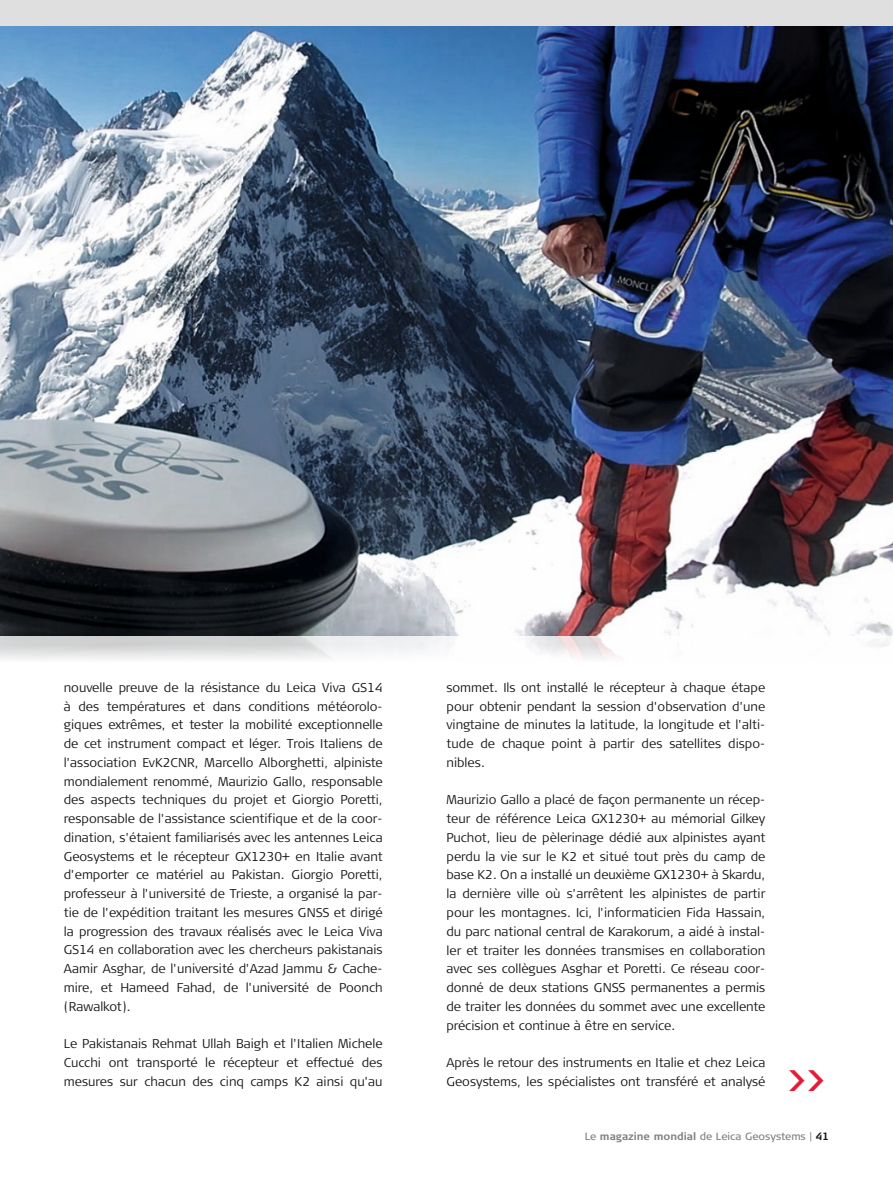
<style>
.page{position:relative;width:893px;height:1191px;background:#fff}
.page>*{position:absolute;margin:0;border:0;box-sizing:border-box;transform-origin:0 0}
.t1{font:700 30.75px "Signa Column";color:#e21d35}
.t2{font:300 12.75px/18.8px "Signa Column";color:#151616;text-align:justify}
.t3{font:10.5px "Signa Column";color:#818080}
.s1{font-weight:700}
.s2{font-weight:700;color:#151616}
</style>
<div class="page">
<img style="left:0;top:26px;width:893px;height:609px">
<svg style="left:0;top:635px;width:893px;height:24px"></svg>
<div style="left:0;top:0;width:893px;height:26px;background:#dfdfdf"></div>
<p class="t2" style="left:64px;top:678px;width:320px">nouvelle preuve de la résistance du Leica Viva GS14 à des températures et dans conditions météorolo&shy;giques extrêmes, et tester la mobilité exceptionnelle de cet instrument compact et léger. Trois Italiens de l'association EvK2CNR, Marcello Alborghetti, alpiniste mondialement renommé, Maurizio Gallo, responsable des aspects techniques du projet et Giorgio Poretti, responsable de l'assistance scientifique et de la coor&shy;dination, s'étaient familiarisés avec les antennes Leica Geosystems et le récepteur GX1230+ en Italie avant d'emporter ce matériel au Pakistan. Giorgio Poretti, professeur à l'université de Trieste, a organisé la par&shy;tie de l'expédition traitant les mesures GNSS et dirigé la progression des travaux réalisés avec le Leica Viva GS14 en collaboration avec les chercheurs pakistanais Aamir Asghar, de l'université d'Azad Jammu &amp; Cache&shy;mire, et Hameed Fahad, de l'université de Poonch (Rawalkot).</p>
<p class="t2" style="left:64px;top:1034px;width:320px">Le Pakistanais Rehmat Ullah Baigh et l'Italien Michele Cucchi ont transporté le récepteur et effectué des mesures sur chacun des cinq camps K2 ainsi qu'au</p>
<p class="t2" style="left:446px;top:678px;width:320px">sommet. Ils ont installé le récepteur à chaque étape pour obtenir pendant la session d'observation d'une vingtaine de minutes la latitude, la longitude et l'alti&shy;tude de chaque point à partir des satellites dispo&shy;nibles.</p>
<p class="t2" style="left:446px;top:790px;width:320px">Maurizio Gallo a placé de façon permanente un récep&shy;teur de référence Leica GX1230+ au mémorial Gilkey Puchot, lieu de pèlerinage dédié aux alpinistes ayant perdu la vie sur le K2 et situé tout près du camp de base K2. On a installé un deuxième GX1230+ à Skardu, la dernière ville où s'arrêtent les alpinistes de partir pour les montagnes. Ici, l'informaticien Fida Hassain, du parc national central de Karakorum, a aidé à instal&shy;ler et traiter les données transmises en collaboration avec ses collègues Asghar et Poretti. Ce réseau coor&shy;donné de deux stations GNSS permanentes a permis de traiter les données du sommet avec une excellente précision et continue à être en service.</p>
<p class="t2" style="left:446px;top:1053px;width:320px">Après le retour des instruments en Italie et chez Leica<br>Geosystems, les spécialistes ont transféré et analysé</p>
<h1 class="t1" style="left:787px;top:1062px;width:40px">&gt;&gt;</h1>
<p class="t3" style="left:585px;top:1129px;width:246px">Le <span class="s1">magazine mondial</span> de Leica Geosystems | <span class="s2">41</span></p>
</div>
